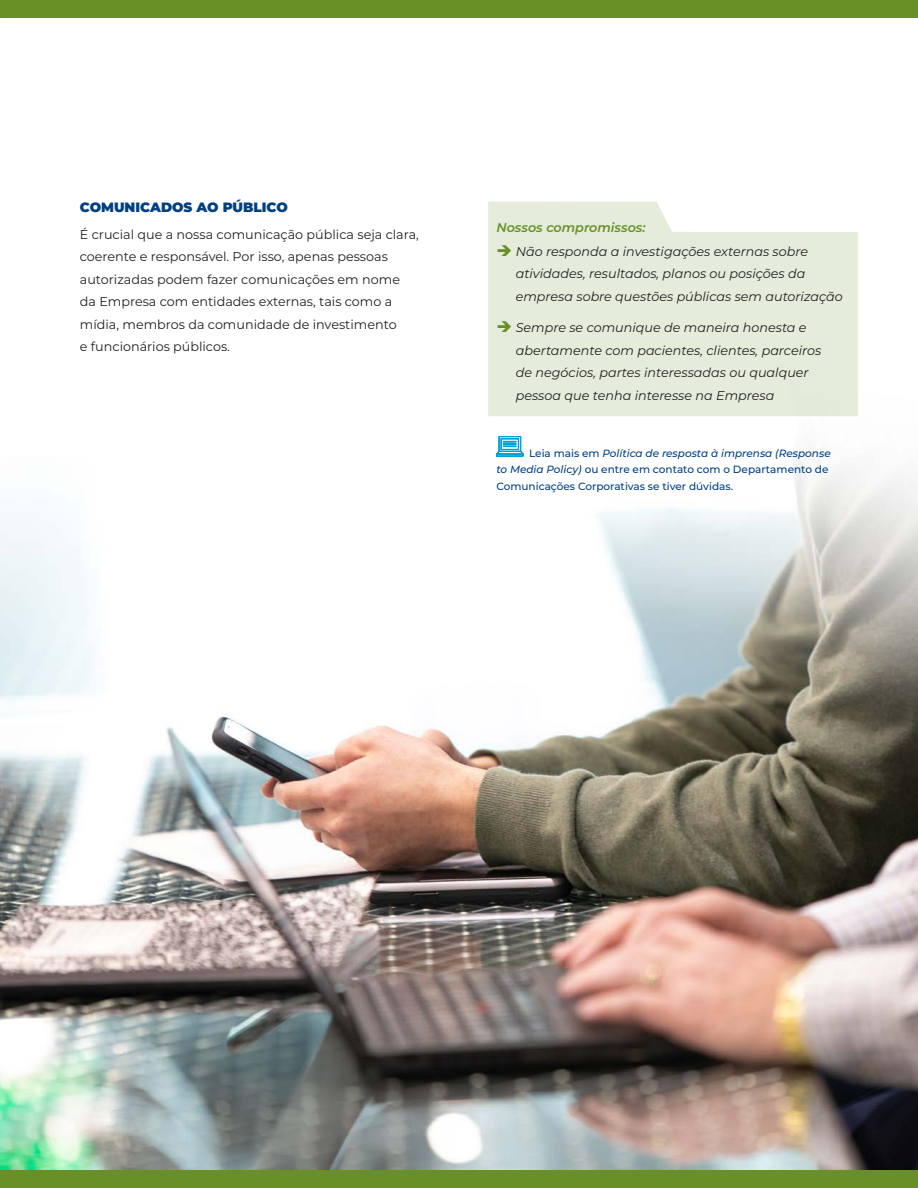
<style>
.page{position:relative;width:918px;height:1188px;background:#fff}
.page>*{position:absolute;margin:0;border:0;box-sizing:border-box;transform-origin:0 0}
.t1{font:900 13.5px "Montserrat";color:#014081}
.t2{font:italic 12.75px/22.5px "Montserrat";color:#231f20}
.t3{font:12.75px/22.5px "Montserrat";color:#231f20}
.t4{font:italic 600 12.75px "Montserrat";color:#689027}
.t5{font:500 10.5px/16.5px "Montserrat";color:#014081}
.s1{color:#689027}
.s2{font-style:italic}
</style>
<div class="page">
<div style="left:0;top:0;width:918px;height:18px;background:#689027"></div>
<div style="left:0;top:1170px;width:918px;height:18px;background:#689027"></div>
<img style="left:0;top:459px;width:918px;height:711px">
<svg style="left:488px;top:202px;width:370px;height:214px;background:#e7eddd"></svg>
<svg style="left:496px;top:436px;width:28px;height:21px"></svg>
<p class="t1" style="left:80px;top:197px;width:210px">COMUNICADOS AO PÚBLICO</p>
<p class="t3" style="left:80px;top:223px;width:341px">É crucial que a nossa comunicação pública seja clara, coerente e responsável. Por isso, apenas pessoas autorizadas podem fazer comunicações em nome da Empresa com entidades externas, tais como a mídia, membros da comunidade de investimento<br>e funcionários públicos.</p>
<p class="t4" style="left:496px;top:218px;width:151px">Nossos compromissos:</p>
<p class="t2" style="left:516px;top:239px;width:329px;text-indent:-19px"><span class="s1">➔</span> Não responda a investigações externas sobre atividades, resultados, planos ou posições da empresa sobre questões públicas sem autorização</p>
<p class="t2" style="left:516px;top:316px;width:307px;text-indent:-19px"><span class="s1">➔</span> Sempre se comunique de maneira honesta e abertamente com pacientes, clientes, parceiros de negócios, partes interessadas ou qualquer pessoa que tenha interesse na Empresa</p>
<p class="t5" style="left:496px;top:444px;width:336px;text-indent:33px">Leia mais em <span class="s2">Política de resposta à imprensa (Response to Media Policy)</span> ou entre em contato com o Departamento de<br>Comunicações Corporativas se tiver dúvidas.</p>
</div>
